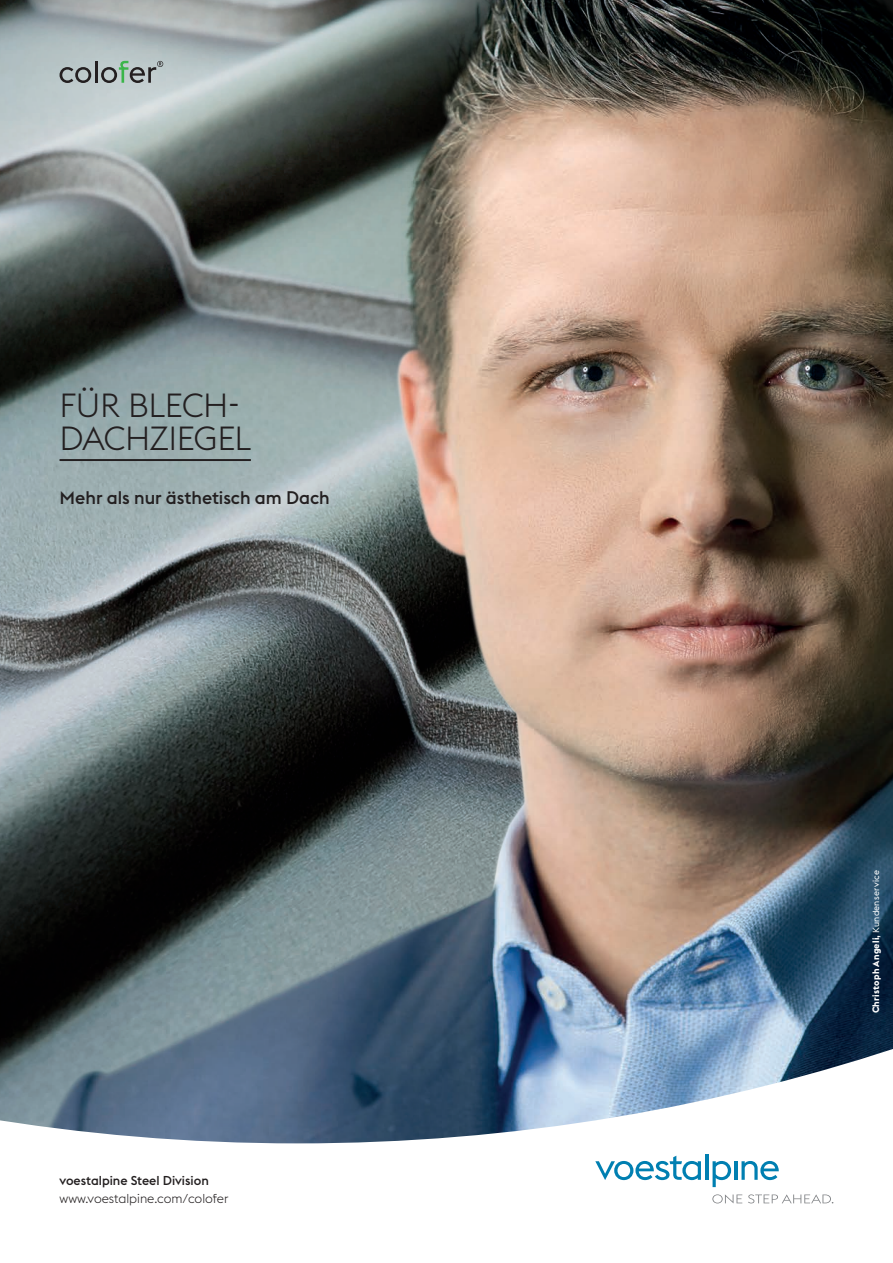
<style>
.page{position:relative;width:893px;height:1263px;background:#fff}
.page>*{position:absolute;margin:0;border:0;box-sizing:border-box;transform-origin:0 0}
.t1{font:300 33px/33px "voestalpine";letter-spacing:-.02em;color:#231f20}
.t2{font:500 18px "voestalpine";color:#231f20}
.t3{font:300 12.75px "voestalpine";color:#231f20}
.t4{font:500 12.75px "voestalpine";color:#231f20}
.t5{font:700 9.3px "voestalpine";letter-spacing:.025em;color:#fff}
.s1{font-weight:400;font-size:8.85px}
</style>
<div class="page">
<img style="left:0;top:0;width:893px;height:1042px">
<svg style="left:0;top:1042px;width:893px;height:162px"></svg>
<svg style="left:595px;top:1156px;width:106px;height:24px"></svg>
<hr style="left:705px;top:1154px;width:3px;height:26px;background:#007fb1">
<svg style="left:713px;top:1161px;width:18px;height:26px"></svg>
<hr style="left:734px;top:1161px;width:3px;height:19px;background:#007fb1">
<svg style="left:741px;top:1161px;width:38px;height:19px"></svg>
<svg style="left:712px;top:1194px;width:30px;height:9px"></svg>
<svg style="left:748px;top:1194px;width:85px;height:9px"></svg>
<svg style="left:60px;top:67px;width:31px;height:16px"></svg>
<hr style="left:95px;top:61px;width:2px;height:22px;background:#231f20">
<svg style="left:101px;top:61px;width:62px;height:22px"></svg>
<hr style="left:60px;top:459px;width:191px;height:2px;background:#231f20">
<h1 class="t1" style="left:60px;top:389px;width:193px">FÜR BLECH-<br>DACHZIEGEL</h1>
<h2 class="t2" style="left:60px;top:486px;width:272px">Mehr als nur ästhetisch am Dach</h2>
<h3 class="t4" style="left:60px;top:1173px;width:151px">voestalpine Steel Division</h3>
<h3 class="t3" style="left:60px;top:1191px;width:170px">www.voestalpine.com/colofer</h3>
<p class="t5" style="left:870px;top:1013px;width:144px;rotate:-90deg">Christoph Angeli, <span class="s1">Kundenservice</span></p>
</div>
